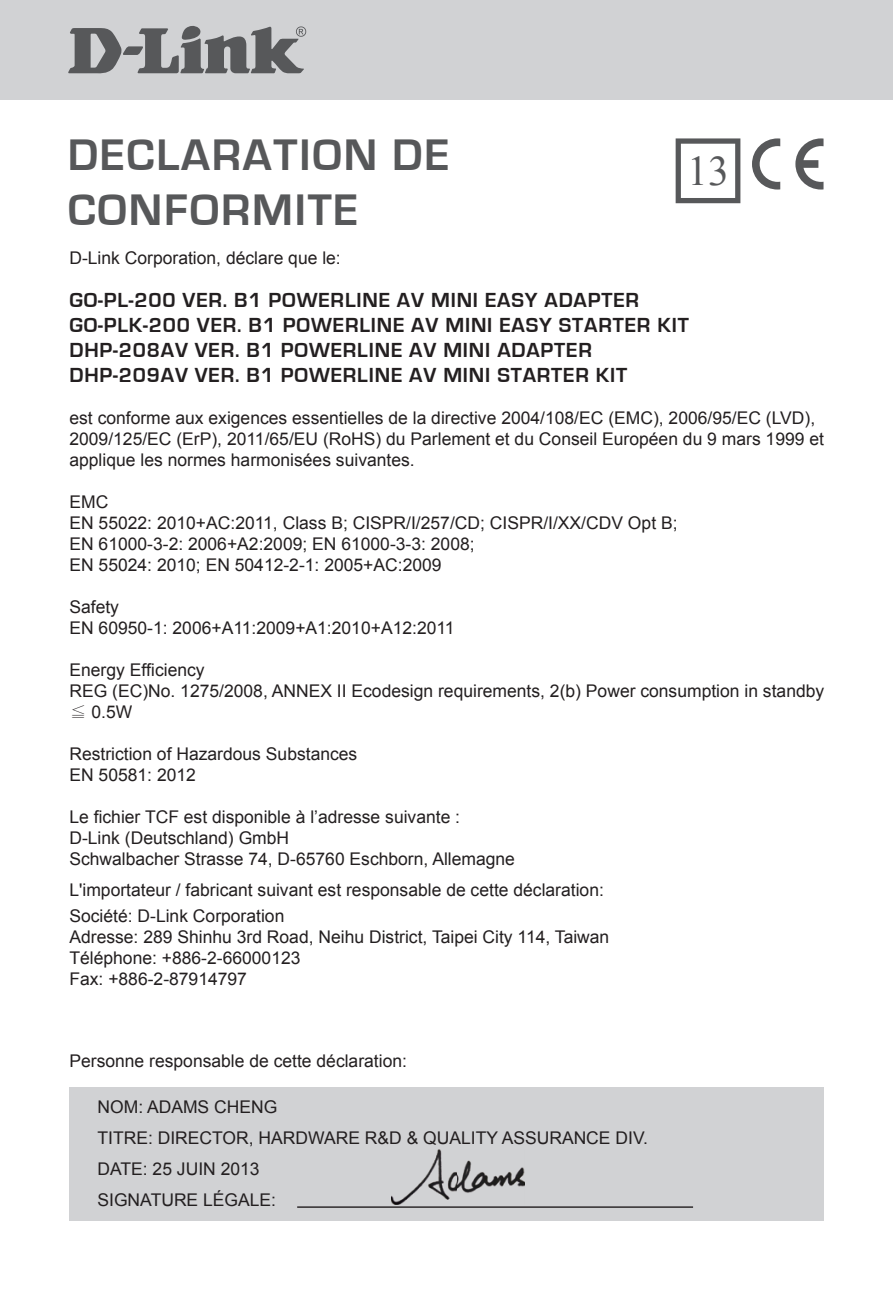
<style>
.page{position:relative;width:893px;height:1290px;background:#fff}
.page>*{position:absolute;margin:0;border:0;box-sizing:border-box;transform-origin:0 0}
.t1{font:700 45.5px/54.6px "Eurostile";letter-spacing:.04em;color:#57585a}
.t2{font:42px "Times New Roman";color:#57585a}
.t3{font:700 21px/25.2px "Eurostile";letter-spacing:.04em;color:#231f20}
.t4{font:17.5px/21px "Arial";color:#231f20}
.s1{font-family:"P Ming Li U"}
</style>
<div class="page">
<div style="left:0;top:0;width:893px;height:99px;background:#d1d2d4"></div>
<svg style="left:68px;top:26px;width:238px;height:48px"></svg>
<div style="left:69px;top:1086px;width:754px;height:134px;background:#d1d2d4"></div>
<hr style="left:297px;top:1206px;width:396px;height:2px;background:#231f20">
<img style="left:391px;top:1150px;width:134px;height:54px">
<svg style="left:676px;top:138px;width:64px;height:65px"></svg>
<svg style="left:795px;top:138px;width:28px;height:52px"></svg>
<svg style="left:752px;top:138px;width:28px;height:52px"></svg>
<h1 class="t1" style="left:68px;top:129px;width:383px">DECLARATION DE<br>CONFORMITE</h1>
<h2 class="t2" style="left:687px;top:143px;width:43px">13</h2>
<p class="t4" style="left:69px;top:248px;width:273px">D-Link Corporation, déclare que le:</p>
<p class="t3" style="left:69px;top:287px;width:621px">GO-PL-200 VER. B1 POWERLINE AV MINI EASY ADAPTER GO-PLK-200 VER. B1 POWERLINE AV MINI EASY STARTER KIT DHP-208AV VER. B1 POWERLINE AV MINI ADAPTER DHP-209AV VER. B1 POWERLINE AV MINI STARTER KIT</p>
<p class="t4" style="left:69px;top:407px;width:756px">est conforme aux exigences essentielles de la directive 2004/108/EC (EMC), 2006/95/EC (LVD),<br>2009/125/EC (ErP), 2011/65/EU (RoHS) du Parlement et du Conseil Européen du 9 mars 1999 et applique les normes harmonisées suivantes.</p>
<p class="t4" style="left:69px;top:491px;width:610px">EMC<br>EN 55022: 2010+AC:2011, Class B; CISPR/I/257/CD; CISPR/I/XX/CDV Opt B; EN 61000-3-2: 2006+A2:2009; EN 61000-3-3: 2008;<br>EN 55024: 2010; EN 50412-2-1: 2005+AC:2009</p>
<p class="t4" style="left:69px;top:596px;width:387px">Safety<br>EN 60950-1: 2006+A11:2009+A1:2010+A12:2011</p>
<p class="t4" style="left:69px;top:659px;width:756px">Energy Efficiency<br>REG (EC)No. 1275/2008, ANNEX II Ecodesign requirements, 2(b) Power consumption in standby <span class="s1">≦</span> 0.5W</p>
<p class="t4" style="left:69px;top:743px;width:289px">Restriction of Hazardous Substances<br>EN 50581: 2012</p>
<p class="t4" style="left:69px;top:806px;width:447px">Le fichier TCF est disponible à l’adresse suivante :<br>D-Link (Deutschland) GmbH<br>Schwalbacher Strasse 74, D-65760 Eschborn, Allemagne</p>
<p class="t4" style="left:69px;top:877px;width:536px;line-height:25.9px">L'importateur / fabricant suivant est responsable de cette déclaration:<br>Société: D-Link Corporation</p>
<p class="t4" style="left:69px;top:926px;width:541px">Adresse: 289 Shinhu 3rd Road, Neihu District, Taipei City 114, Taiwan<br>Téléphone: +886-2-66000123<br>Fax: +886-2-87914797</p>
<p class="t4" style="left:69px;top:1050px;width:339px">Personne responsable de cette déclaration:</p>
<p class="t4" style="left:98px;top:1091px;width:552px;line-height:30.8px">NOM: ADAMS CHENG<br>TITRE: DIRECTOR, HARDWARE R&amp;D &amp; QUALITY ASSURANCE DIV.<br>DATE: 25 Juin</p>
<p class="t4" style="left:98px;top:1153px;width:180px;line-height:30.8px;text-indent:123px">2013<br>SIGNATURE LÉGALE:</p>
</div>
